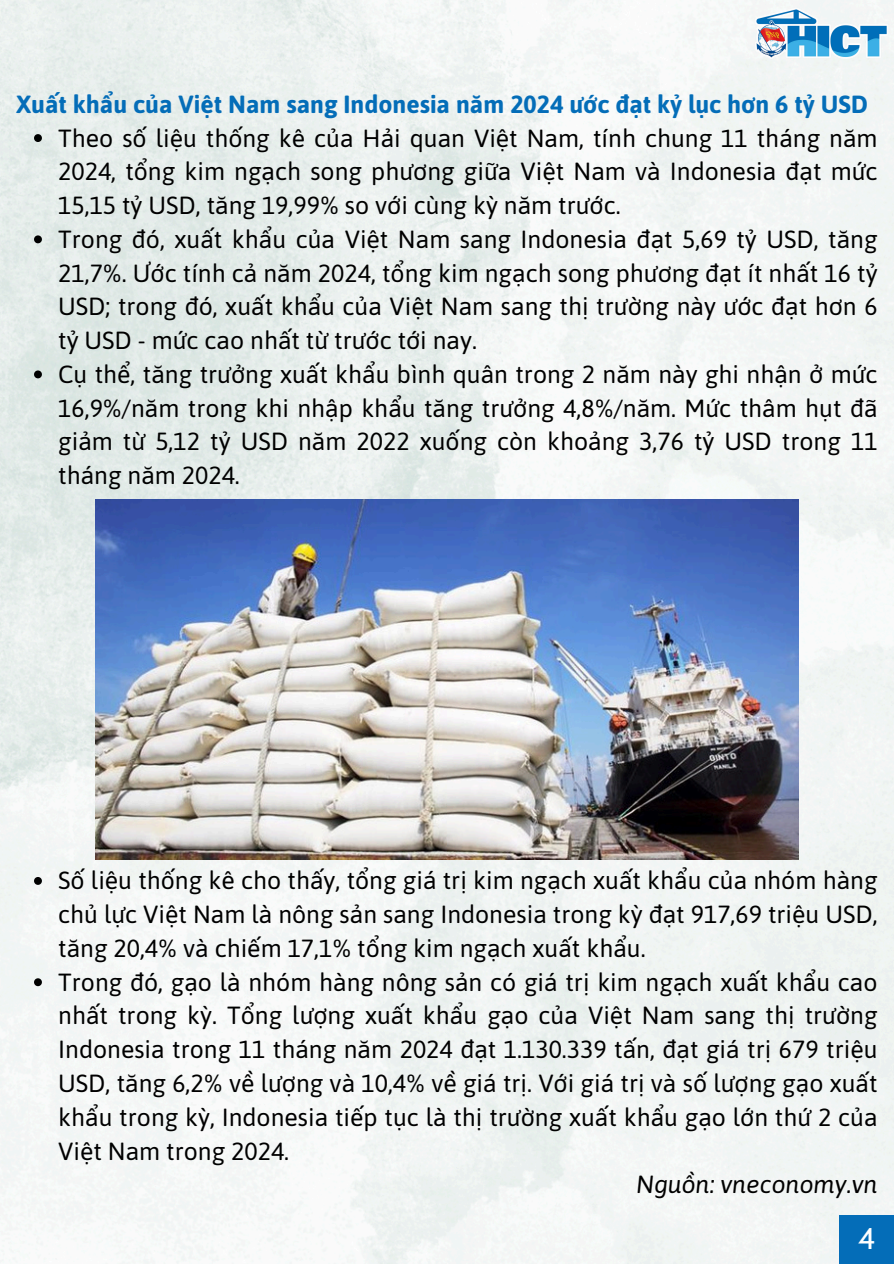
<style>
.page{position:relative;width:894px;height:1264px;background:#fff}
.page>*{position:absolute;margin:0;border:0;box-sizing:border-box;transform-origin:0 0}
.t1{font:29.85px "Cabin";color:#fff}
.t2{font:24.75px/33.8px "Asap";color:#000;text-align:justify}
.t3{font:700 24.75px "Asap";color:#046db8}
.t4{font:italic 24.75px "Asap";color:#000}
</style>
<div class="page">
<img style="left:0;top:0;width:893px;height:1263px">
<svg style="left:34px;top:134px;width:8px;height:8px"></svg>
<svg style="left:34px;top:235px;width:8px;height:8px"></svg>
<svg style="left:34px;top:370px;width:8px;height:8px"></svg>
<svg style="left:34px;top:877px;width:8px;height:7px"></svg>
<svg style="left:34px;top:978px;width:8px;height:8px"></svg>
<img style="left:749px;top:0;width:144px;height:73px">
<div style="left:839px;top:1214px;width:54px;height:49px;background:#046db8"></div>
<img style="left:95px;top:500px;width:703px;height:360px">
<p class="t3" style="left:16px;top:90px;width:853px">Xuất khẩu của Việt Nam sang Indonesia năm 2024 ước đạt kỷ lục hơn 6 tỷ USD</p>
<h1 class="t2" style="left:58px;top:121px;width:820px">Theo số liệu thống kê của Hải quan Việt Nam, tính chung 11 tháng năm 2024, tổng kim ngạch song phương giữa Việt Nam và Indonesia đạt mức 15,15 tỷ USD, tăng 19,99% so với cùng kỳ năm trước.</h1>
<p class="t2" style="left:58px;top:222px;width:820px">Trong đó, xuất khẩu của Việt Nam sang Indonesia đạt 5,69 tỷ USD, tăng 21,7%. Ước tính cả năm 2024, tổng kim ngạch song phương đạt ít nhất 16 tỷ USD; trong đó, xuất khẩu của Việt Nam sang thị trường này ước đạt hơn 6 tỷ USD - mức cao nhất từ trước tới nay.</p>
<p class="t2" style="left:58px;top:357px;width:820px">Cụ thể, tăng trưởng xuất khẩu bình quân trong 2 năm này ghi nhận ở mức 16,9%/năm trong khi nhập khẩu tăng trưởng 4,8%/năm. Mức thâm hụt đã giảm từ 5,12 tỷ USD năm 2022 xuống còn khoảng 3,76 tỷ USD trong 11 tháng năm 2024.</p>
<p class="t2" style="left:58px;top:863px;width:820px">Số liệu thống kê cho thấy, tổng giá trị kim ngạch xuất khẩu của nhóm hàng chủ lực Việt Nam là nông sản sang Indonesia trong kỳ đạt 917,69 triệu USD, tăng 20,4% và chiếm 17,1% tổng kim ngạch xuất khẩu.</p>
<p class="t2" style="left:58px;top:964px;width:820px">Trong đó, gạo là nhóm hàng nông sản có giá trị kim ngạch xuất khẩu cao nhất trong kỳ. Tổng lượng xuất khẩu gạo của Việt Nam sang thị trường Indonesia trong 11 tháng năm 2024 đạt 1.130.339 tấn, đạt giá trị 679 triệu USD, tăng 6,2% về lượng và 10,4% về giá trị. Với giá trị và số lượng gạo xuất khẩu trong kỳ, Indonesia tiếp tục là thị trường xuất khẩu gạo lớn thứ 2 của Việt Nam trong 2024.</p>
<p class="t4" style="left:636px;top:1170px;width:242px">Nguồn: vneconomy.vn</p>
<p class="t1" style="left:857px;top:1220px;width:19px">4</p>
</div>
